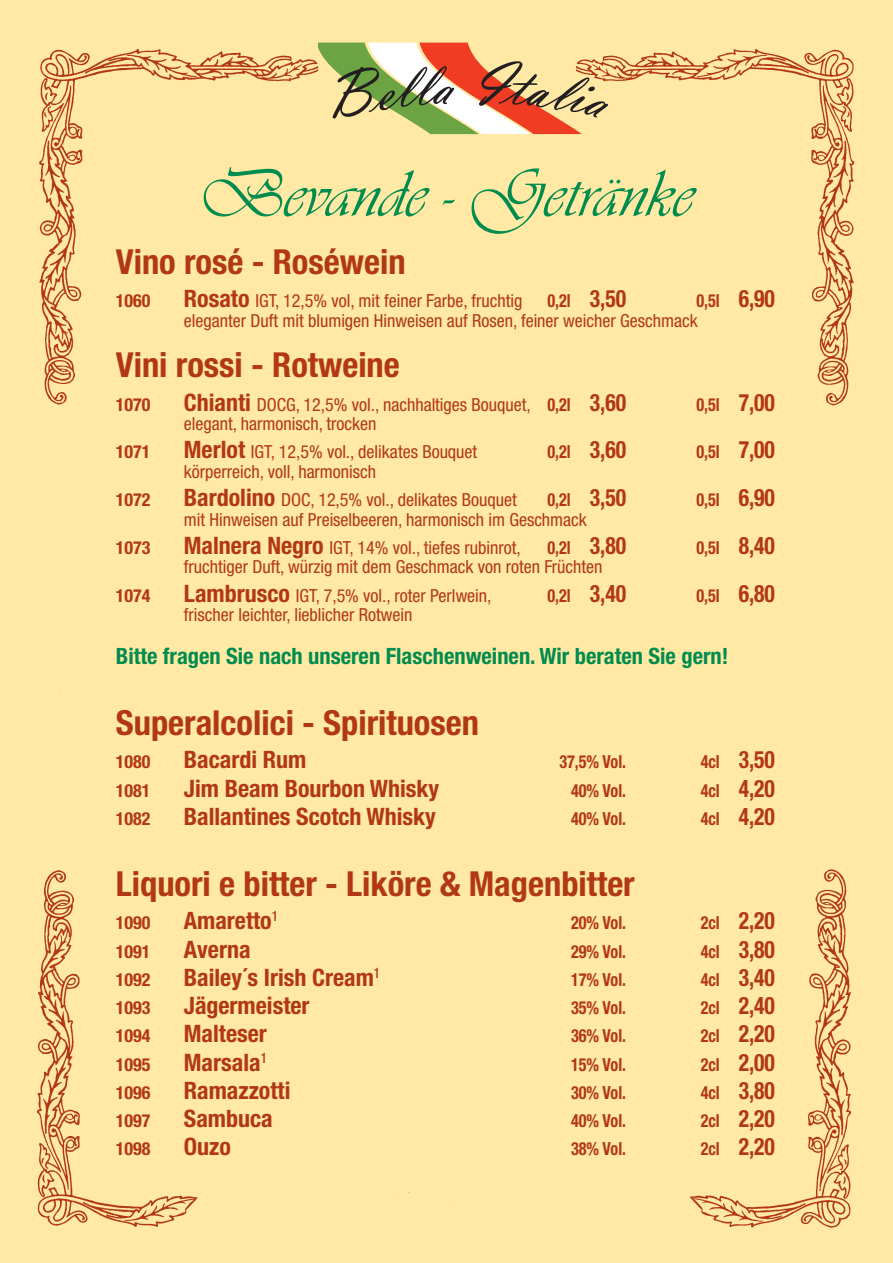
<style>
.page{position:relative;width:893px;height:1263px;background:#ffe9a4}
.page>*{position:absolute;margin:0;border:0;box-sizing:border-box;transform-origin:0 0}
.t1{font:69px "Vivaldi D";color:#008c4e}
.t2{font:700 condensed 34.5px "Helvetica Neue";color:#b23814}
.t3{font:700 condensed 24px "Helvetica Neue";color:#b23814}
.t4{font:700 condensed 24px "Helvetica Neue";color:#b23814;scale:.9 1}
.t5{font:700 condensed 22.5px "Helvetica Neue";color:#008c4e}
.t6{font:condensed 18px/19.5px "Helvetica Neue";color:#b23814}
.t7{font:700 condensed 18px "Helvetica Neue";color:#b23814;scale:.9 1}
.t8{font:700 condensed 18px "Helvetica Neue";color:#b23814}
.s1{font-weight:700;font-size:24px}
.s2{font-size:24px}
.s3{font-weight:700}
.s4{font-size:18px}
</style>
<div class="page">
<img style="left:37px;top:42px;width:818px;height:1185px">
<div style="left:318px;top:36px;width:258px;height:94px;background:#ffe9a4;border-radius:27px"></div>
<svg style="left:319px;top:43px;width:289px;height:91px"></svg>
<h1 class="t1" style="left:198px;top:152px;width:496px">Bevande - Getränke</h1>
<h2 class="t2" style="left:116px;top:240px;width:291px">Vino rosé - Roséwein</h2>
<p class="t8" style="left:116px;top:290px;width:36px">1060</p>
<p class="t6" style="left:184px;top:293px;width:340px"><span class="s1">Rosato</span> IGT, 12,5% vol, mit feiner Farbe, fruchtig</p>
<p class="t7" style="left:547px;top:290px;width:89px">0,2l <span class="s2">3,50</span></p>
<p class="t6" style="left:184px;top:293px;width:593px;text-indent:512px"><span class="s3">0,5l</span> <span class="s1">6,90 </span>eleganter Duft mit blumigen Hinweisen auf Rosen, feiner weicher Geschmack</p>
<h2 class="t2" style="left:116px;top:344px;width:286px">Vini rossi - Rotweine</h2>
<p class="t8" style="left:116px;top:393px;width:36px">1070</p>
<p class="t6" style="left:184px;top:396px;width:444px"><span class="s1">Chianti</span> DOCG, 12,5% vol., nachhaltiges Bouquet, <span class="s3">0,2l</span> <span class="s1">3,60</span></p>
<p class="t7" style="left:696px;top:393px;width:89px">0,5l <span class="s2">7,00</span></p>
<p class="t6" style="left:184px;top:416px;width:194px">elegant, harmonisch, trocken</p>
<p class="t8" style="left:116px;top:441px;width:36px">1071</p>
<p class="t6" style="left:184px;top:444px;width:295px"><span class="s1">Merlot</span> IGT, 12,5% vol., delikates Bouquet</p>
<p class="t7" style="left:547px;top:441px;width:89px">0,2l <span class="s2">3,60</span></p>
<p class="t7" style="left:696px;top:441px;width:89px">0,5l <span class="s2">7,00</span></p>
<p class="t6" style="left:184px;top:463px;width:194px">körperreich, voll, harmonisch</p>
<p class="t8" style="left:116px;top:489px;width:36px">1072</p>
<p class="t6" style="left:184px;top:492px;width:334px"><span class="s1">Bardolino</span> DOC, 12,5% vol., delikates Bouquet</p>
<p class="t7" style="left:547px;top:489px;width:89px">0,2l <span class="s2">3,50</span></p>
<p class="t7" style="left:696px;top:489px;width:89px">0,5l <span class="s2">6,90</span></p>
<p class="t6" style="left:184px;top:511px;width:405px">mit Hinweisen auf Preiselbeeren, harmonisch im Geschmack</p>
<p class="t8" style="left:116px;top:537px;width:36px">1073</p>
<p class="t6" style="left:184px;top:539px;width:338px"><span class="s1">Malnera Negro</span> IGT, 14% vol., tiefes rubinrot,</p>
<p class="t7" style="left:547px;top:537px;width:89px">0,2l <span class="s2">3,80</span></p>
<p class="t7" style="left:696px;top:537px;width:89px">0,5l <span class="s2">8,40</span></p>
<p class="t6" style="left:184px;top:559px;width:420px">fruchtiger Duft, würzig mit dem Geschmack von roten Früchten</p>
<p class="t8" style="left:116px;top:584px;width:36px">1074</p>
<p class="t6" style="left:184px;top:587px;width:309px"><span class="s1">Lambrusco</span> IGT, 7,5% vol., roter Perlwein,</p>
<p class="t7" style="left:547px;top:584px;width:89px">0,2l <span class="s2">3,40</span></p>
<p class="t7" style="left:696px;top:584px;width:89px">0,5l <span class="s2">6,80</span></p>
<p class="t6" style="left:184px;top:607px;width:230px">frischer leichter, lieblicher Rotwein</p>
<p class="t5" style="left:116px;top:642px;width:614px">Bitte fragen Sie nach unseren Flaschenweinen. Wir beraten Sie gern!</p>
<h2 class="t2" style="left:116px;top:702px;width:365px">Superalcolici - Spirituosen</h2>
<p class="t8" style="left:116px;top:751px;width:36px">1080</p>
<h3 class="t3" style="left:184px;top:745px;width:124px">Bacardi Rum</h3>
<p class="t7" style="left:559px;top:751px;width:76px">37,5% Vol.</p>
<h3 class="t4" style="left:701px;top:745px;width:84px"><span class="s4">4cl</span> 3,50</h3>
<p class="t8" style="left:116px;top:779px;width:36px">1081</p>
<h3 class="t3" style="left:184px;top:773px;width:257px">Jim Beam Bourbon Whisky</h3>
<p class="t7" style="left:571px;top:779px;width:63px">40% Vol.</p>
<h3 class="t4" style="left:701px;top:773px;width:84px"><span class="s4">4cl</span> 4,20</h3>
<p class="t8" style="left:116px;top:807px;width:36px">1082</p>
<h3 class="t3" style="left:184px;top:802px;width:253px">Ballantines Scotch Whisky</h3>
<p class="t7" style="left:571px;top:807px;width:63px">40% Vol.</p>
<h3 class="t4" style="left:701px;top:802px;width:84px"><span class="s4">4cl</span> 4,20</h3>
<h2 class="t2" style="left:116px;top:863px;width:520px">Liquori e bitter - Liköre &amp; Magenbitter</h2>
<p class="t8" style="left:116px;top:912px;width:36px">1090</p>
<h3 class="t3" style="left:184px;top:906px;width:96px">Amaretto<sup>1</sup></h3>
<p class="t7" style="left:571px;top:912px;width:63px">20% Vol.</p>
<h3 class="t4" style="left:701px;top:906px;width:84px"><span class="s4">2cl</span> 2,20</h3>
<p class="t8" style="left:116px;top:940px;width:36px">1091</p>
<h3 class="t3" style="left:184px;top:934px;width:68px">Averna</h3>
<p class="t7" style="left:571px;top:940px;width:63px">29% Vol.</p>
<h3 class="t4" style="left:701px;top:934px;width:84px"><span class="s4">4cl</span> 3,80</h3>
<p class="t8" style="left:116px;top:968px;width:36px">1092</p>
<h3 class="t3" style="left:184px;top:963px;width:198px">Bailey´s Irish Cream<sup>1</sup></h3>
<p class="t7" style="left:571px;top:968px;width:63px">17% Vol.</p>
<h3 class="t4" style="left:701px;top:963px;width:84px"><span class="s4">4cl</span> 3,40</h3>
<p class="t8" style="left:116px;top:997px;width:36px">1093</p>
<h3 class="t3" style="left:184px;top:991px;width:127px">Jägermeister</h3>
<p class="t7" style="left:571px;top:997px;width:63px">35% Vol.</p>
<h3 class="t4" style="left:701px;top:991px;width:84px"><span class="s4">2cl</span> 2,40</h3>
<p class="t8" style="left:116px;top:1025px;width:36px">1094</p>
<h3 class="t3" style="left:184px;top:1019px;width:85px">Malteser</h3>
<p class="t7" style="left:571px;top:1025px;width:63px">36% Vol.</p>
<h3 class="t4" style="left:701px;top:1019px;width:84px"><span class="s4">2cl</span> 2,20</h3>
<p class="t8" style="left:116px;top:1053px;width:36px">1095</p>
<h3 class="t3" style="left:184px;top:1047px;width:85px">Marsala<sup>1</sup></h3>
<p class="t7" style="left:571px;top:1053px;width:63px">15% Vol.</p>
<h3 class="t4" style="left:701px;top:1047px;width:84px"><span class="s4">2cl</span> 2,00</h3>
<p class="t8" style="left:116px;top:1081px;width:36px">1096</p>
<h3 class="t3" style="left:184px;top:1076px;width:108px">Ramazzotti</h3>
<p class="t7" style="left:571px;top:1081px;width:63px">30% Vol.</p>
<h3 class="t4" style="left:701px;top:1076px;width:84px"><span class="s4">4cl</span> 3,80</h3>
<p class="t8" style="left:116px;top:1110px;width:36px">1097</p>
<h3 class="t3" style="left:184px;top:1104px;width:90px">Sambuca</h3>
<p class="t7" style="left:571px;top:1110px;width:63px">40% Vol.</p>
<h3 class="t4" style="left:701px;top:1104px;width:84px"><span class="s4">2cl</span> 2,20</h3>
<p class="t8" style="left:116px;top:1138px;width:36px">1098</p>
<h3 class="t3" style="left:184px;top:1132px;width:49px">Ouzo</h3>
<p class="t7" style="left:571px;top:1138px;width:63px">38% Vol.</p>
<h3 class="t4" style="left:701px;top:1132px;width:84px"><span class="s4">2cl</span> 2,20</h3>
</div>
